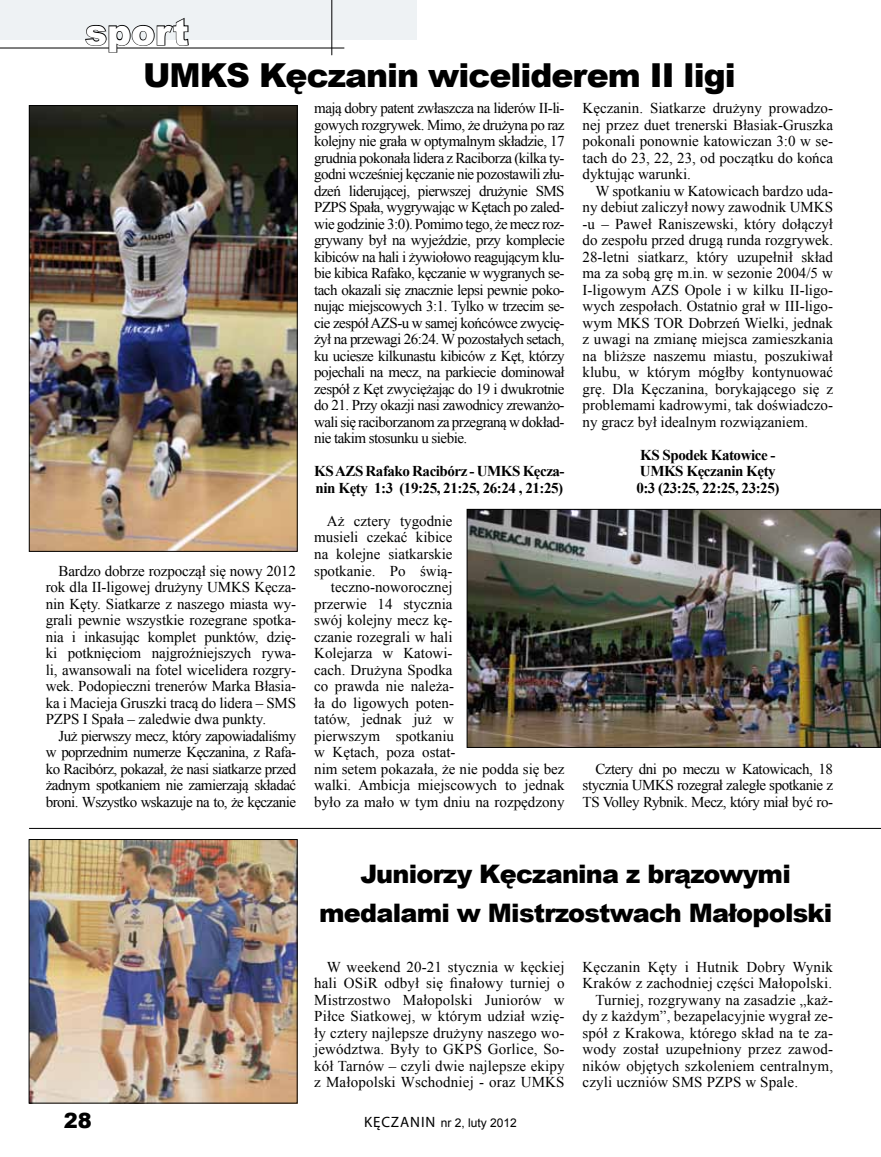
<style>
.page{position:relative;width:881px;height:1157px;background:#fff}
.page>*{position:absolute;margin:0;border:0;box-sizing:border-box;transform-origin:0 0}
.t1{font:900 36px "Arial";color:#fff}
.t2{font:900 33px "Arial";letter-spacing:-.03em;color:#000}
.t3{font:900 25.5px/39px "Arial";letter-spacing:-.03em;color:#000;text-align:center}
.t4{font:900 21px "Arial";color:#000}
.t5{font:15px/16.5px "Times New Roman";color:#000;text-align:justify}
.t6{font:700 15px/16.5px "Times New Roman";letter-spacing:-.03em;color:#000}
.t7{font:12px "Arial";color:#000}
.s1{font-family:"Myriad Pro";font-size:15px}
</style>
<div class="page">
<div style="left:0;top:0;width:417px;height:39px;background:#eef2f4"></div>
<hr style="left:331px;top:0;width:1px;height:55px;background:#000">
<hr style="left:0;top:48px;width:344px;height:1px;background:#000">
<svg style="left:84px;top:17px;width:105px;height:36px"></svg>
<img style="left:468px;top:511px;width:410px;height:234px">
<div style="left:466px;top:509px;width:414px;height:238px;border:1px solid #000"></div>
<img style="left:31px;top:841px;width:264px;height:260px">
<div style="left:29px;top:839px;width:268px;height:264px;border:1px solid #000"></div>
<img style="left:31px;top:107px;width:264px;height:442px">
<div style="left:29px;top:105px;width:268px;height:446px;border:1px solid #000"></div>
<hr style="left:29px;top:828px;width:851px;height:1px;background:#000">
<h1 class="t1" style="left:85px;top:6px;width:105px">sport</h1>
<h2 class="t2" style="left:143px;top:52px;width:594px">UMKS Kęczanin wiceliderem II ligi</h2>
<p class="t5" style="left:46px;top:562px;width:252px;text-indent:13px">Bardzo dobrze rozpoczął się nowy 2012 rok dla II-ligowej drużyny UMKS Kęcza&shy;nin Kęty. Siatkarze z naszego miasta wy&shy;grali pewnie wszystkie rozegrane spotka&shy;nia i inkasując komplet punktów, dzię&shy;ki potknięciom najgroźniejszych rywa&shy;li, awansowali na fotel wicelidera rozgry&shy;wek. Podopieczni trenerów Marka Błasia&shy;ka i Macieja Gruszki tracą do lidera – SMS PZPS I Spała – zaledwie dwa punkty.</p>
<p class="t5" style="left:46px;top:727px;width:252px;text-indent:13px">Już pierwszy mecz, który zapowiadaliśmy w poprzednim numerze Kęczanina, z Rafa&shy;ko Racibórz, pokazał, że nasi siatkarze przed żadnym spotkaniem nie zamierzają składać broni. Wszystko wskazuje na to, że kęczanie</p>
<p class="t5" style="left:314px;top:100px;width:252px">mają dobry patent zwłaszcza na liderów II-li&shy;gowych rozgrywek. Mimo, że drużyna po raz kolejny nie grała w optymalnym składzie, 17 grudnia pokonała lidera z Raciborza (kilka ty&shy;godni wcześniej kęczanie nie pozostawili złu&shy;dzeń liderującej, pierwszej drużynie SMS PZPS Spała, wygrywając w Kętach po zaled&shy;wie godzinie 3:0). Pomimo tego, że mecz roz&shy;grywany był na wyjeździe, przy komplecie kibiców na hali i żywiołowo reagującym klu&shy;bie kibica Rafako, kęczanie w wygranych se&shy;tach okazali się znacznie lepsi pewnie poko&shy;nując miejscowych 3:1. Tylko w trzecim se&shy;cie zespół AZS-u w samej końcówce zwycię&shy;żył na przewagi 26:24. W pozostałych setach, ku uciesze kilkunastu kibiców z Kęt, którzy pojechali na mecz, na parkiecie dominował zespół z Kęt zwyciężając do 19 i dwukrotnie do 21. Przy okazji nasi zawodnicy zrewanżo&shy;wali się raciborzanom za przegraną w dokład&shy;nie takim stosunku u siebie.</p>
<p class="t6" style="left:314px;top:463px;width:252px">KS AZS Rafako Racibórz - UMKS Kęcza&shy;nin Kęty 1:3 (19:25, 21:25, 26:24 , 21:25)</p>
<p class="t5" style="left:327px;top:512px;width:127px">Aż cztery tygodnie</p>
<p class="t5" style="left:314px;top:529px;width:140px">musieli czekać kibice</p>
<p class="t5" style="left:314px;top:545px;width:140px">na kolejne siatkarskie</p>
<p class="t5" style="left:314px;top:562px;width:140px">spotkanie. Po świą-</p>
<p class="t5" style="left:331px;top:578px;width:123px">teczno-noworocznej</p>
<p class="t5" style="left:314px;top:595px;width:140px">przerwie 14 stycznia</p>
<p class="t5" style="left:314px;top:611px;width:140px">swój kolejny mecz kę-</p>
<p class="t5" style="left:314px;top:628px;width:140px">czanie rozegrali w hali</p>
<p class="t5" style="left:314px;top:644px;width:140px">Kolejarza w Katowi-</p>
<p class="t5" style="left:314px;top:661px;width:140px">cach. Drużyna Spodka</p>
<p class="t5" style="left:314px;top:677px;width:141px">co prawda nie należa-</p>
<p class="t5" style="left:314px;top:694px;width:141px">ła do ligowych poten-</p>
<p class="t5" style="left:314px;top:710px;width:141px">tatów, jednak już w</p>
<p class="t5" style="left:314px;top:727px;width:141px">pierwszym spotkaniu</p>
<p class="t5" style="left:314px;top:743px;width:143px">w Kętach, poza ostat-</p>
<p class="t5" style="left:314px;top:760px;width:252px">nim setem pokazała, że nie podda się bez</p>
<p class="t5" style="left:314px;top:776px;width:252px">walki. Ambicja miejscowych to jednak</p>
<p class="t5" style="left:314px;top:793px;width:252px">było za mało w tym dniu na rozpędzony</p>
<p class="t5" style="left:582px;top:100px;width:252px">Kęczanin. Siatkarze drużyny prowadzo&shy;nej przez duet trenerski Błasiak-Gruszka pokonali ponownie katowiczan 3:0 w se&shy;tach do 23, 22, 23, od początku do końca dyktując warunki.</p>
<p class="t5" style="left:582px;top:182px;width:252px;text-indent:13px">W spotkaniu w Katowicach bardzo uda&shy;ny debiut zaliczył nowy zawodnik UMKS -u – Paweł Raniszewski, który dołączył do zespołu przed drugą runda rozgrywek.<br>28-letni siatkarz, który uzupełnił skład ma za sobą grę m.in. w sezonie 2004/5 w I-ligowym AZS Opole i w kilku II-ligo&shy;wych zespołach. Ostatnio grał w III-ligo&shy;wym MKS TOR Dobrzeń Wielki, jednak z uwagi na zmianę miejsca zamieszkania na bliższe naszemu miastu, poszukiwał klubu, w którym mógłby kontynuować grę. Dla Kęczanina, borykającego się z problemami kadrowymi, tak doświadczo&shy;ny gracz był idealnym rozwiązaniem.</p>
<p class="t6" style="left:636px;top:446px;width:144px">KS Spodek Katowice -<br>UMKS Kęczanin Kęty<br>0:3 (23:25, 22:25, 23:25)</p>
<p class="t5" style="left:582px;top:760px;width:252px;text-indent:13px">Cztery dni po meczu w Katowicach, 18 stycznia UMKS rozegrał zaległe spotkanie z TS Volley Rybnik. Mecz, który miał być ro-</p>
<h3 class="t3" style="left:319px;top:853px;width:514px">Juniorzy Kęczanina z brązowymi medalami w Mistrzostwach Małopolski</h3>
<p class="t5" style="left:314px;top:958px;width:252px;text-indent:13px">W weekend 20-21 stycznia w kęckiej hali OSiR odbył się finałowy turniej o Mistrzostwo Małopolski Juniorów w Piłce Siatkowej, w którym udział wzię&shy;ły cztery najlepsze drużyny naszego wo&shy;jewództwa. Były to GKPS Gorlice, So&shy;kół Tarnów – czyli dwie najlepsze ekipy z Małopolski Wschodniej - oraz UMKS</p>
<p class="t5" style="left:582px;top:958px;width:252px">Kęczanin Kęty i Hutnik Dobry Wynik</p>
<p class="t5" style="left:582px;top:974px;width:251px">Kraków z zachodniej części Małopolski.</p>
<p class="t5" style="left:595px;top:991px;width:239px">Turniej, rozgrywany na zasadzie „każ-</p>
<p class="t5" style="left:582px;top:1007px;width:252px">dy z każdym”, bezapelacyjnie wygrał ze-</p>
<p class="t5" style="left:582px;top:1024px;width:252px">spół z Krakowa, którego skład na te za-</p>
<p class="t5" style="left:582px;top:1040px;width:252px">wody został uzupełniony przez zawod-</p>
<p class="t5" style="left:582px;top:1057px;width:252px">ników objętych szkoleniem centralnym,</p>
<p class="t5" style="left:582px;top:1073px;width:217px">czyli uczniów SMS PZPS w Spale.</p>
<h3 class="t4" style="left:64px;top:1105px;width:30px">28</h3>
<p class="t7" style="left:364px;top:1115px;width:154px"><span class="s1">KĘCZANIN</span> nr 2, luty 2012</p>
</div>
